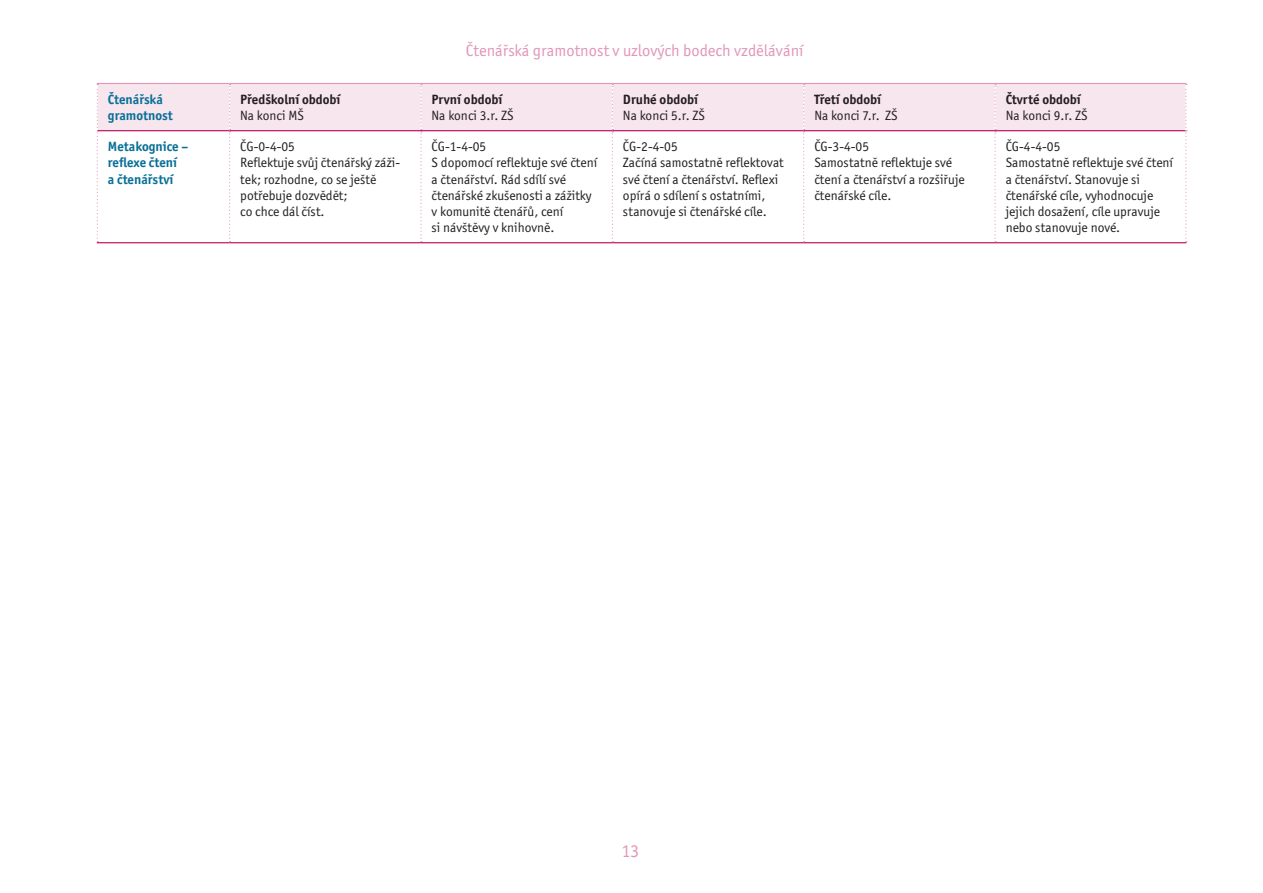
<style>
.page{position:relative;width:1263px;height:893px;background:#fff}
.page>*{position:absolute;margin:0;border:0;box-sizing:border-box;transform-origin:0 0}
.t1{font:18px "Officina Sans Itc TOT";color:#e195b9}
.t2{font:16.5px "Officina Sans Itc TOT";color:#e195b9}
.text_zákl_tabulka{font:13.5px/16.2px "Officina Sans Itc TOT";color:#231f20}
.text_zákl_tabulka-2{font:700 13.5px "Officina Sans Itc TOT";color:#231f20}
.tabulka_růž{font:700 13.5px "Officina Sans Itc TOT";color:#086f97}
</style>
<div class="page">
<div style="left:98px;top:84px;width:1087px;height:46px;background:#f8e6ee"></div>
<hr style="left:97px;top:242px;width:133px;height:1px;background:#b80359">
<hr style="left:230px;top:242px;width:191px;height:1px;background:#b80359">
<hr style="left:421px;top:242px;width:191px;height:1px;background:#b80359">
<hr style="left:612px;top:242px;width:192px;height:1px;background:#b80359">
<hr style="left:804px;top:242px;width:191px;height:1px;background:#b80359">
<hr style="left:995px;top:242px;width:191px;height:1px;background:#b80359">
<hr style="left:97px;top:83px;width:133px;height:1px;background:#e195b9">
<hr style="left:230px;top:83px;width:191px;height:1px;background:#e195b9">
<hr style="left:421px;top:83px;width:191px;height:1px;background:#e195b9">
<hr style="left:612px;top:83px;width:192px;height:1px;background:#e195b9">
<hr style="left:804px;top:83px;width:191px;height:1px;background:#e195b9">
<hr style="left:995px;top:83px;width:191px;height:1px;background:#e195b9">
<svg style="left:97px;top:84px;width:1px;height:158px"></svg>
<svg style="left:229px;top:84px;width:2px;height:158px"></svg>
<svg style="left:420px;top:84px;width:2px;height:158px"></svg>
<svg style="left:612px;top:84px;width:1px;height:158px"></svg>
<svg style="left:803px;top:84px;width:2px;height:158px"></svg>
<svg style="left:994px;top:84px;width:2px;height:158px"></svg>
<svg style="left:1185px;top:84px;width:2px;height:158px"></svg>
<hr style="left:98px;top:130px;width:132px;height:1px;background:#b80359">
<hr style="left:230px;top:130px;width:191px;height:1px;background:#b80359">
<hr style="left:421px;top:130px;width:191px;height:1px;background:#b80359">
<hr style="left:612px;top:130px;width:192px;height:1px;background:#b80359">
<hr style="left:804px;top:130px;width:191px;height:1px;background:#b80359">
<hr style="left:995px;top:130px;width:190px;height:1px;background:#b80359">
<p class="tabulka_růž" style="left:108px;top:91px;width:56px">Čtenářská</p>
<p class="tabulka_růž" style="left:108px;top:107px;width:66px">gramotnost</p>
<p class="tabulka_růž" style="left:108px;top:138px;width:82px">Metakognice –</p>
<p class="tabulka_růž" style="left:108px;top:154px;width:71px">reflexe čtení</p>
<p class="tabulka_růž" style="left:108px;top:171px;width:67px">a čtenářství</p>
<p class="text_zákl_tabulka-2" style="left:240px;top:91px;width:102px">Předškolní období</p>
<p class="text_zákl_tabulka" style="left:240px;top:108px;width:65px">Na konci MŠ</p>
<p class="text_zákl_tabulka" style="left:240px;top:139px;width:56px">ČG-0-4-05</p>
<p class="text_zákl_tabulka" style="left:240px;top:155px;width:161px">Reflektuje svůj čtenářský záži&shy;tek; rozhodne, co se ještě</p>
<p class="text_zákl_tabulka" style="left:240px;top:187px;width:109px">potřebuje dozvědět;</p>
<p class="text_zákl_tabulka" style="left:240px;top:203px;width:86px">co chce dál číst.</p>
<p class="t2" style="left:466px;top:41px;width:339px">Čtenářská gramotnost v uzlových bodech vzdělávání</p>
<p class="text_zákl_tabulka-2" style="left:432px;top:91px;width:72px">První období</p>
<p class="text_zákl_tabulka" style="left:432px;top:108px;width:83px">Na konci 3.r. ZŠ</p>
<p class="text_zákl_tabulka" style="left:432px;top:139px;width:56px">ČG-1-4-05</p>
<p class="text_zákl_tabulka" style="left:432px;top:155px;width:167px">S dopomocí reflektuje své čtení a čtenářství. Rád sdílí své</p>
<p class="text_zákl_tabulka" style="left:432px;top:187px;width:162px">čtenářské zkušenosti a zážitky</p>
<p class="text_zákl_tabulka" style="left:432px;top:203px;width:133px">v komunitě čtenářů, cení</p>
<p class="text_zákl_tabulka" style="left:432px;top:220px;width:124px">si návštěvy v knihovně.</p>
<p class="text_zákl_tabulka-2" style="left:623px;top:91px;width:77px">Druhé období</p>
<p class="text_zákl_tabulka" style="left:623px;top:108px;width:83px">Na konci 5.r. ZŠ</p>
<p class="text_zákl_tabulka" style="left:623px;top:139px;width:56px">ČG-2-4-05</p>
<p class="text_zákl_tabulka" style="left:623px;top:155px;width:162px">Začíná samostatně reflektovat</p>
<p class="text_zákl_tabulka" style="left:623px;top:171px;width:157px">své čtení a čtenářství. Reflexi opírá o sdílení s ostatními, stanovuje si čtenářské cíle.</p>
<p class="text_zákl_tabulka-2" style="left:814px;top:91px;width:68px">Třetí období</p>
<p class="text_zákl_tabulka" style="left:814px;top:108px;width:85px">Na konci 7.r. ZŠ</p>
<p class="text_zákl_tabulka" style="left:814px;top:139px;width:56px">ČG-3-4-05</p>
<p class="text_zákl_tabulka" style="left:814px;top:155px;width:152px">Samostatně reflektuje své čtení a čtenářství a rozšiřuje čtenářské cíle.</p>
<p class="text_zákl_tabulka-2" style="left:1006px;top:91px;width:77px">Čtvrté období</p>
<p class="text_zákl_tabulka" style="left:1006px;top:108px;width:83px">Na konci 9.r. ZŠ</p>
<p class="text_zákl_tabulka" style="left:1006px;top:139px;width:56px">ČG-4-4-05</p>
<p class="text_zákl_tabulka" style="left:1006px;top:155px;width:169px">Samostatně reflektuje své čtení a čtenářství. Stanovuje si</p>
<p class="text_zákl_tabulka" style="left:1006px;top:187px;width:156px">čtenářské cíle, vyhodnocuje jejich dosažení, cíle upravuje nebo stanovuje nové.</p>
<h1 class="t1" style="left:621px;top:840px;width:19px">13</h1>
</div>
